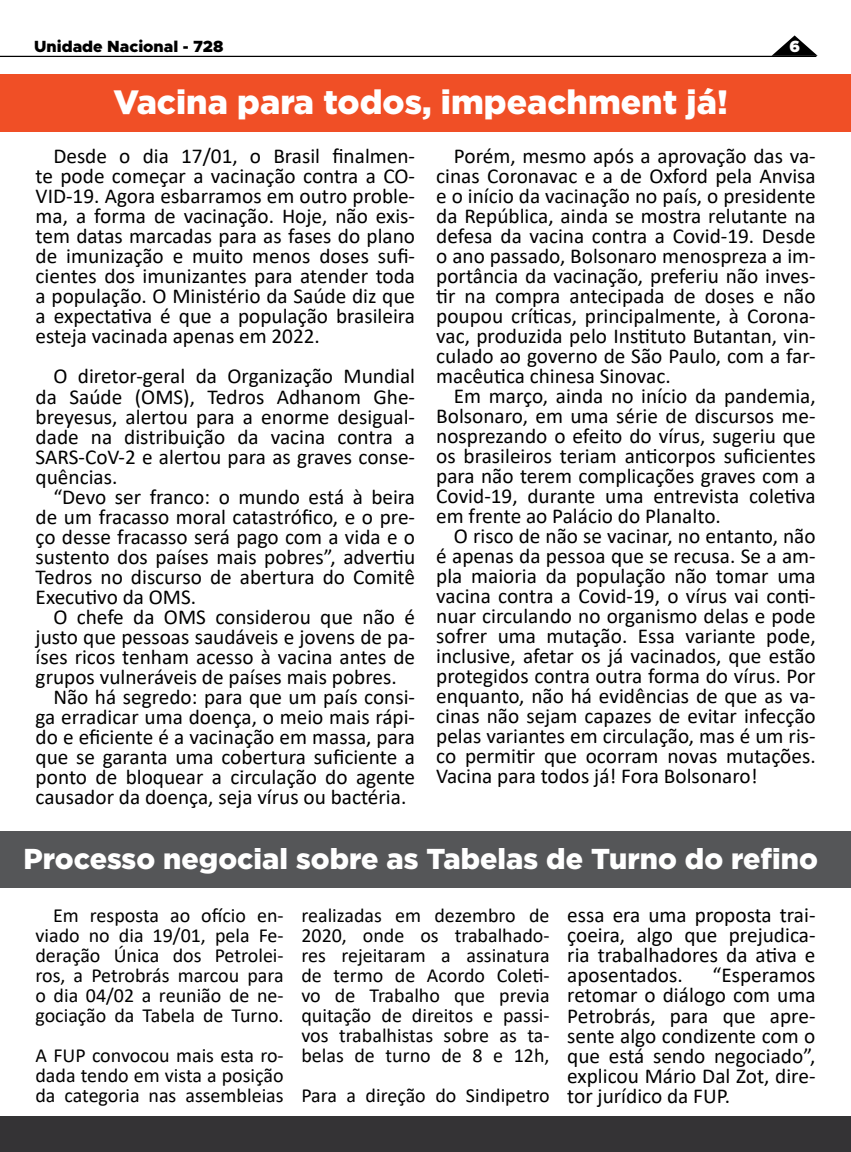
<style>
.page{position:relative;width:851px;height:1152px;background:#fff}
.page>*{position:absolute;margin:0;border:0;box-sizing:border-box;transform-origin:0 0}
.t1{font:900 33.75px "Gotham";color:#fff}
.t2{font:900 28.75px "Gotham";color:#fff}
.t3{font:21.25px/20px "Calibri";color:#000101;text-align:justify}
.t4{font:21.25px/20px "Calibri";color:#000;text-align:justify}
.t5{font:20px/20px "Calibri";color:#000;text-align:justify}
.t6{font:900 16.25px "Metropolis";color:#000}
.t7{font:900 16.25px "Metropolis";color:#fff}
</style>
<div class="page">
<div style="left:0;top:1116px;width:850px;height:36px;background:#343335"></div>
<div style="left:0;top:74px;width:850px;height:58px;background:#f04f26"></div>
<div style="left:0;top:831px;width:850px;height:56px;background:#555658"></div>
<svg style="left:771px;top:35px;width:46px;height:21px"></svg>
<hr style="left:0;top:56px;width:816px;height:1px;background:#000">
<p class="t6" style="left:34px;top:36px;width:191px">Unidade Nacional - 728</p>
<p class="t7" style="left:789px;top:36px;width:12px">6</p>
<h1 class="t1" style="left:113px;top:82px;width:615px">Vacina para todos, impeachment já!</h1>
<p class="t3" style="left:36px;top:146px;width:381px;text-indent:18px">Desde o dia 17/01, o Brasil finalmen&shy;te pode começar a vacinação contra a CO-VID-19. Agora esbarramos em outro proble&shy;ma, a forma de vacinação. Hoje, não exis&shy;tem datas marcadas para as fases do plano de imunização e muito menos doses sufi&shy;cientes dos imunizantes para atender toda a população. O Ministério da Saúde diz que a expectativa é que a população brasileira esteja vacinada apenas em 2022.</p>
<p class="t3" style="left:36px;top:366px;width:381px;text-indent:18px">O diretor-geral da Organização Mundial da Saúde (OMS), Tedros Adhanom Ghe&shy;breyesus, alertou para a enorme desigual&shy;dade na distribuição da vacina contra a SARS-CoV-2 e alertou para as graves conse&shy;quências.</p>
<p class="t3" style="left:36px;top:486px;width:381px;text-indent:18px">“Devo ser franco: o mundo está à beira de um fracasso moral catastrófico, e o pre&shy;ço desse fracasso será pago com a vida e o sustento dos países mais pobres”, advertiu Tedros no discurso de abertura do Comitê Executivo da OMS.</p>
<p class="t3" style="left:53px;top:606px;width:363px">O chefe da OMS considerou que não é</p>
<p class="t3" style="left:36px;top:626px;width:381px">justo que pessoas saudáveis e jovens de pa-</p>
<p class="t3" style="left:36px;top:646px;width:381px">íses ricos tenham acesso à vacina antes de</p>
<p class="t3" style="left:36px;top:666px;width:363px">grupos vulneráveis de países mais pobres.</p>
<p class="t3" style="left:53px;top:686px;width:363px">Não há segredo: para que um país consi-</p>
<p class="t3" style="left:36px;top:706px;width:381px">ga erradicar uma doença, o meio mais rápi-</p>
<p class="t3" style="left:36px;top:726px;width:381px">do e eficiente é a vacinação em massa, para</p>
<p class="t3" style="left:36px;top:746px;width:381px">que se garanta uma cobertura suficiente a</p>
<p class="t3" style="left:36px;top:766px;width:381px">ponto de bloquear a circulação do agente</p>
<p class="t3" style="left:36px;top:786px;width:372px">causador da doença, seja vírus ou bactéria.</p>
<p class="t3" style="left:436px;top:146px;width:381px;text-indent:18px">Porém, mesmo após a aprovação das va&shy;cinas Coronavac e a de Oxford pela Anvisa e o início da vacinação no país, o presidente da República, ainda se mostra relutante na defesa da vacina contra a Covid-19. Desde o ano passado, Bolsonaro menospreza a im&shy;portância da vacinação, preferiu não inves&shy;tir na compra antecipada de doses e não poupou críticas, principalmente, à Corona&shy;vac, produzida pelo Instituto Butantan, vin&shy;culado ao governo de São Paulo, com a far&shy;macêutica chinesa Sinovac.</p>
<p class="t3" style="left:436px;top:386px;width:381px;text-indent:18px">Em março, ainda no início da pandemia, Bolsonaro, em uma série de discursos me&shy;nosprezando o efeito do vírus, sugeriu que os brasileiros teriam anticorpos suficientes para não terem complicações graves com a Covid-19, durante uma entrevista coletiva em frente ao Palácio do Planalto.</p>
<p class="t3" style="left:436px;top:526px;width:381px;text-indent:18px">O risco de não se vacinar, no entanto, não é apenas da pessoa que se recusa. Se a am&shy;pla maioria da população não tomar uma vacina contra a Covid-19, o vírus vai conti&shy;nuar circulando no organismo delas e pode sofrer uma mutação. Essa variante pode, inclusive, afetar os já vacinados, que estão protegidos contra outra forma do vírus. Por enquanto, não há evidências de que as va&shy;cinas não sejam capazes de evitar infecção pelas variantes em circulação, mas é um ris&shy;co permitir que ocorram novas mutações.<br>Vacina para todos já! Fora Bolsonaro!</p>
<h2 class="t2" style="left:24px;top:842px;width:795px">Processo negocial sobre as Tabelas de Turno do refino</h2>
<p class="t5" style="left:35px;top:904px;width:250px;text-indent:18px">Em resposta ao ofício en&shy;viado no dia 19/01, pela Fe&shy;deração Única dos Petrolei&shy;ros, a Petrobrás marcou para o dia 04/02 a reunião de ne&shy;gociação da Tabela de Turno.</p>
<p class="t5" style="left:35px;top:1044px;width:250px">A FUP convocou mais esta ro&shy;dada tendo em vista a posição da categoria nas assembleias</p>
<p class="t5" style="left:301px;top:904px;width:250px">realizadas em dezembro de 2020, onde os trabalhado&shy;res rejeitaram a assinatura de termo de Acordo Coleti&shy;vo de Trabalho que previa quitação de direitos e passi&shy;vos trabalhistas sobre as ta&shy;belas de turno de 8 e 12h,</p>
<p class="t5" style="left:301px;top:1084px;width:250px">Para a direção do Sindipetro</p>
<p class="t4" style="left:567px;top:905px;width:250px">essa era uma proposta trai&shy;çoeira, algo que prejudica&shy;ria trabalhadores da ativa e aposentados.</p>
<p class="t4" style="left:567px;top:965px;width:250px;text-indent:145px">“Esperamos retomar o diálogo com uma Petrobrás, para que apre&shy;sente algo condizente com o que está sendo negociado”, explicou Mário Dal Zot, dire&shy;tor jurídico da FUP.</p>
</div>
